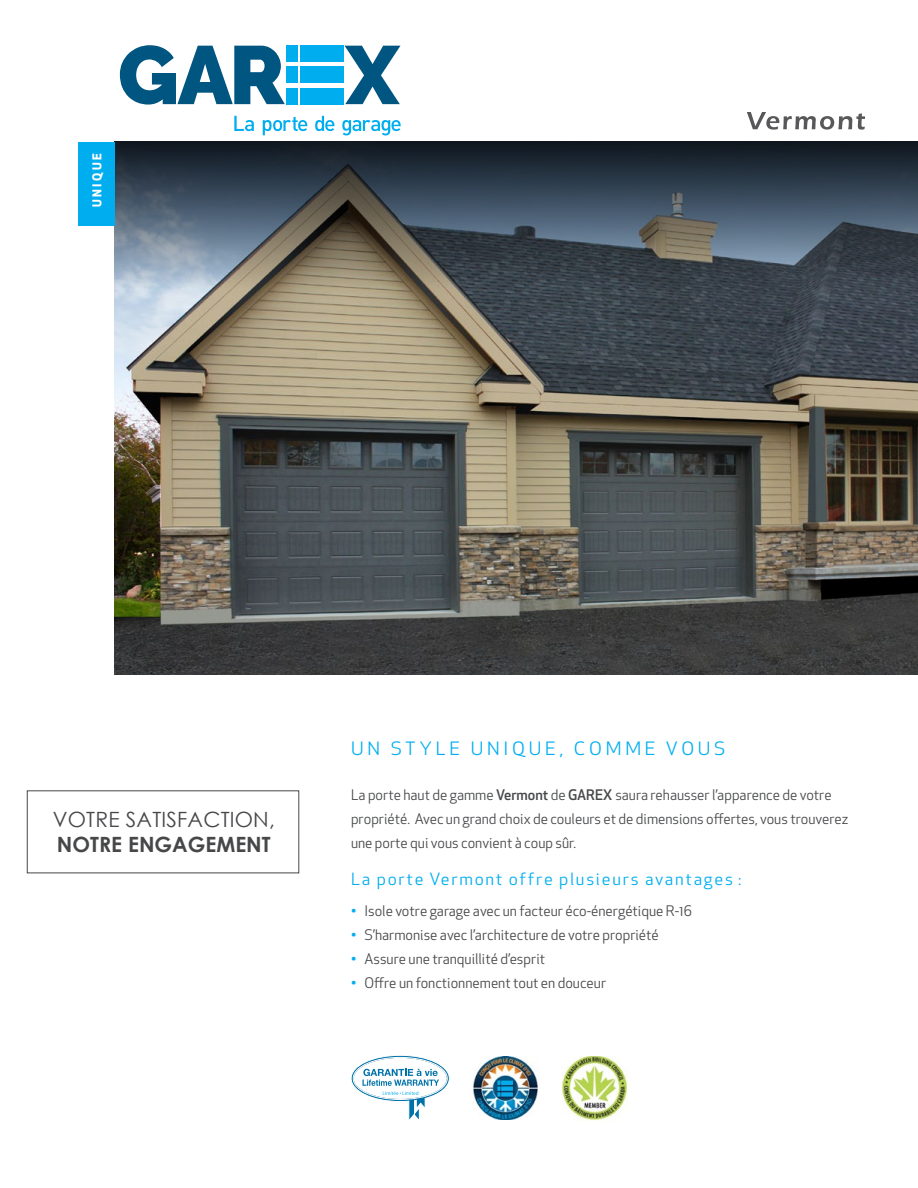
<style>
.page{position:relative;width:918px;height:1188px;background:#fff}
.page>*{position:absolute;margin:0;border:0;box-sizing:border-box;transform-origin:0 0}
.t1{font:21px "Century Gothic";letter-spacing:.01em;color:#464749}
.t2{font:700 21px "Century Gothic";color:#464749}
.t3{font:18px "Apex New";letter-spacing:.2em;color:#00aeef;scale:1.04 1}
.t4{font:16.5px "Apex New";letter-spacing:.1em;color:#00aeef;scale:1.04 1}
.t5{font:14.25px/24px "Apex New";color:#464749}
.t6{font:700 12px "Apex New";letter-spacing:.2em;color:#fff}
.s1{font-weight:500}
.s2{color:#00aeef}
</style>
<div class="page">
<img style="left:115px;top:293px;width:803px;height:382px">
<svg style="left:114px;top:141px;width:804px;height:152px;background:#444e57"></svg>
<div style="left:78px;top:142px;width:37px;height:84px;background:#00aeef"></div>
<svg style="left:747px;top:112px;width:118px;height:18px"></svg>
<svg style="left:120px;top:45px;width:165px;height:60px"></svg>
<svg style="left:345px;top:46px;width:55px;height:58px"></svg>
<svg style="left:234px;top:116px;width:20px;height:15px"></svg>
<svg style="left:263px;top:117px;width:44px;height:18px"></svg>
<svg style="left:315px;top:116px;width:19px;height:15px"></svg>
<svg style="left:342px;top:120px;width:59px;height:15px"></svg>
<div style="left:300px;top:46px;width:44px;height:16px;background:#00aeef"></div>
<div style="left:286px;top:46px;width:12px;height:16px;background:#00aeef"></div>
<div style="left:286px;top:67px;width:12px;height:16px;background:#00aeef"></div>
<div style="left:300px;top:67px;width:44px;height:16px;background:#00aeef"></div>
<div style="left:286px;top:88px;width:12px;height:16px;background:#00aeef"></div>
<div style="left:300px;top:88px;width:44px;height:16px;background:#00aeef"></div>
<img style="left:563px;top:1056px;width:65px;height:65px">
<img style="left:473px;top:1056px;width:65px;height:63px">
<svg style="left:351px;top:1055px;width:99px;height:65px"></svg>
<p class="t6" style="left:88px;top:207px;width:55px;rotate:-90deg">UNIQUE</p>
<h1 class="t1" style="left:53px;top:805px;width:224px">VOTRE SATISFACTION,</h1>
<h1 class="t2" style="left:57px;top:828px;width:215px">NOTRE ENGAGEMENT</h1>
<p class="t3" style="left:351px;top:738px;width:362px">UN STYLE UNIQUE, COMME VOUS</p>
<p class="t5" style="left:351px;top:783px;width:499px">La porte haut de gamme <span class="s1">Vermont</span> de <span class="s1">GAREX</span> saura rehausser l’apparence de votre propriété. Avec un grand choix de couleurs et de dimensions offertes, vous trouverez une porte qui vous convient à coup sûr.</p>
<p class="t4" style="left:351px;top:869px;width:377px">La porte Vermont offre plusieurs avantages :</p>
<p class="t5" style="left:351px;top:899px;width:343px"><span class="s2">•</span> Isole votre garage avec un facteur éco-énergétique R-16</p>
<p class="t5" style="left:351px;top:923px;width:309px"><span class="s2">•</span> S’harmonise avec l’architecture de votre propriété</p>
<p class="t5" style="left:351px;top:947px;width:196px"><span class="s2">•</span> Assure une tranquillité d’esprit</p>
<p class="t5" style="left:351px;top:971px;width:257px"><span class="s2">•</span> Offre un fonctionnement tout en douceur</p>
</div>
